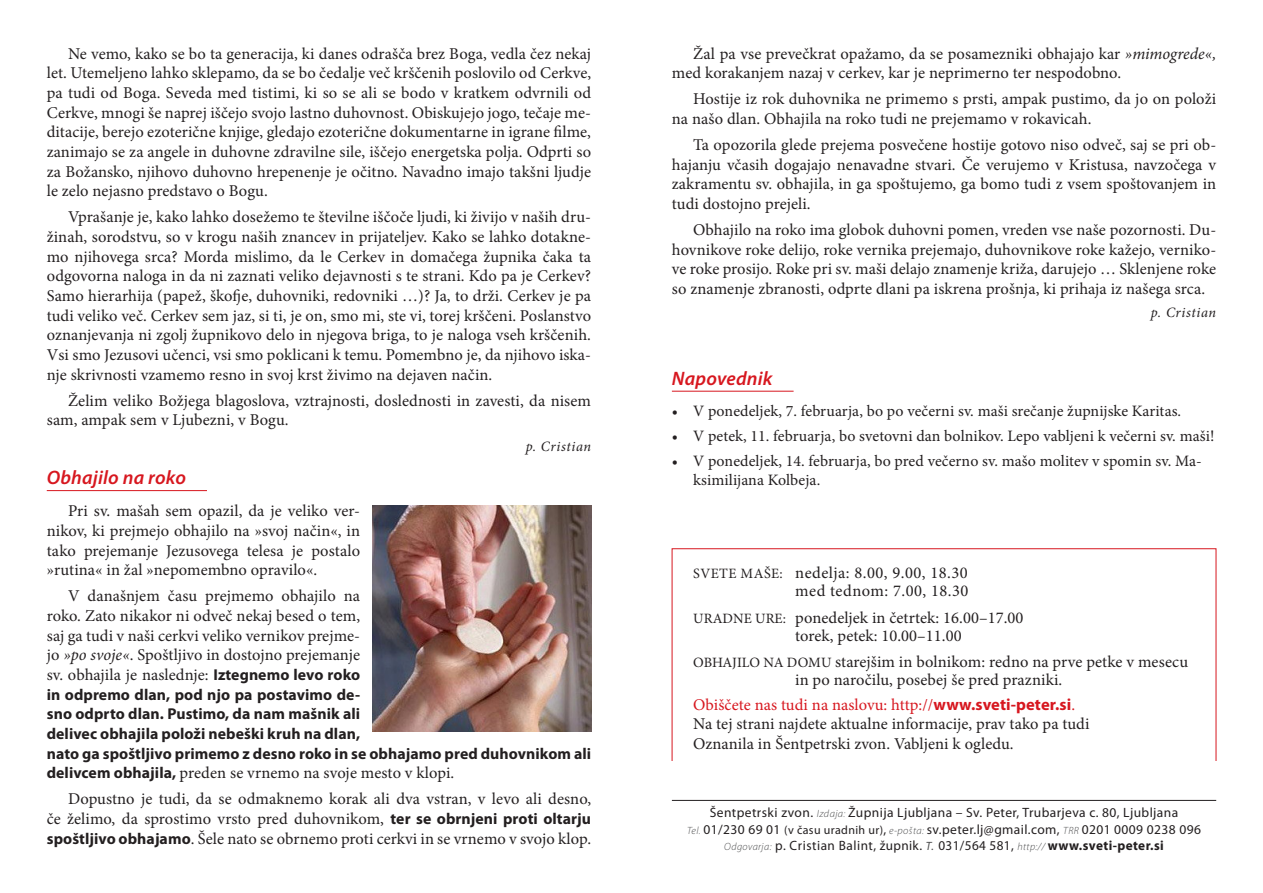
<style>
.page{position:relative;width:1263px;height:893px;background:#fff}
.page>*{position:absolute;margin:0;border:0;box-sizing:border-box;transform-origin:0 0}
._01___Naslov{font:italic 600 19.5px "Myriad Pro";letter-spacing:.01em;color:#d7171f}
._03___Besedilo{font:16.5px/19.6px "Minion Pro";letter-spacing:.005em;color:#231f20;text-align:justify}
._07___besedilo_mase{font:16.5px/18.3px "Minion Pro";letter-spacing:.005em;color:#231f20}
._07___besedilo_mase-2{font:16.5px/18.3px "Minion Pro";letter-spacing:.03em;color:#231f20;text-align:right}
._07_Besedilo_nastej{font:15.9px/18.8px "Minion Pro";letter-spacing:.005em;color:#231f20}
._03___Besedilo-2{font:700 15.75px/19.6px "Myriad Pro";letter-spacing:.005em;color:#231f20}
._04___Avtor{font:italic 14.25px "Minion Pro";letter-spacing:.04em;color:#231f20}
._09___kolofon{font:13.5px/16.5px "Myriad Pro";letter-spacing:.03em;color:#231f20;text-align:center}
.s1{font-style:italic}
.s2{font-family:"Myriad Pro";font-weight:700;font-size:15.75px}
.s3{font-size:14.25px}
.s4{color:#d7171f}
.s5{font-family:"Myriad Pro";font-weight:700;color:#d7171f}
.s6{font-weight:300;font-style:italic;font-size:10.5px;color:#4b4c4d}
.s7{font-weight:300;font-style:italic;font-size:10.5px;color:#6c6d70}
.s8{font-size:12px}
.s9{font-style:italic;font-size:12px;color:#4b4c4d}
.s10{font-weight:700}
</style>
<div class="page">
<hr style="left:47px;top:490px;width:160px;height:1px;background:#d7171f">
<img style="left:373px;top:505px;width:218px;height:226px">
<hr style="left:672px;top:800px;width:544px;height:1px;background:#231f20">
<hr style="left:672px;top:391px;width:121px;height:1px;background:#d7171f">
<p class="_03___Besedilo" style="left:47px;top:44px;width:546px;text-indent:21px">Ne vemo, kako se bo ta generacija, ki danes odrašča brez Boga, vedla čez nekaj let. Utemeljeno lahko sklepamo, da se bo čedalje več krščenih poslovilo od Cerkve, pa tudi od Boga. Seveda med tistimi, ki so se ali se bodo v kratkem odvrnili od Cerkve, mnogi še naprej iščejo svojo lastno duhovnost. Obiskujejo jogo, tečaje me&shy;ditacije, berejo ezoterične knjige, gledajo ezoterične dokumentarne in igrane filme, zanimajo se za angele in duhovne zdravilne sile, iščejo energetska polja. Odprti so za Božansko, njihovo duhovno hrepenenje je očitno. Navadno imajo takšni ljudje le zelo nejasno predstavo o Bogu.</p>
<p class="_03___Besedilo" style="left:47px;top:207px;width:546px;text-indent:21px">Vprašanje je, kako lahko dosežemo te številne iščoče ljudi, ki živijo v naših dru&shy;žinah, sorodstvu, so v krogu naših znancev in prijateljev. Kako se lahko dotakne&shy;mo njihovega srca? Morda mislimo, da le Cerkev in domačega župnika čaka ta odgovorna naloga in da ni zaznati veliko dejavnosti s te strani. Kdo pa je Cerkev?<br>Samo hierarhija (papež, škofje, duhovniki, redovniki …)? Ja, to drži. Cerkev je pa tudi veliko več. Cerkev sem jaz, si ti, je on, smo mi, ste vi, torej krščeni. Poslanstvo oznanjevanja ni zgolj župnikovo delo in njegova briga, to je naloga vseh krščenih.<br>Vsi smo Jezusovi učenci, vsi smo poklicani k temu. Pomembno je, da njihovo iska&shy;nje skrivnosti vzamemo resno in svoj krst živimo na dejaven način.</p>
<p class="_03___Besedilo" style="left:47px;top:391px;width:546px;text-indent:21px">Želim veliko Božjega blagoslova, vztrajnosti, doslednosti in zavesti, da nisem sam, ampak sem v Ljubezni, v Bogu.</p>
<p class="_04___Avtor" style="left:526px;top:437px;width:67px">p. Cristian</p>
<p class="_01___Naslov" style="left:47px;top:467px;width:141px">Obhajilo na roko</p>
<p class="_03___Besedilo" style="left:47px;top:501px;width:315px;text-indent:21px">Pri sv. mašah sem opazil, da je veliko ver&shy;nikov, ki prejmejo obhajilo na »svoj način«, in tako prejemanje Jezusovega telesa je postalo »rutina« in žal »nepomembno opravilo«.</p>
<p class="_03___Besedilo" style="left:47px;top:586px;width:315px;text-indent:21px">V današnjem času prejmemo obhajilo na roko. Zato nikakor ni odveč nekaj besed o tem, saj ga tudi v naši cerkvi veliko vernikov prejme&shy;jo <span class="s1">»po svoje«</span>. Spoštljivo in dostojno prejemanje sv. obhajila je naslednje: <span class="s2">Iztegnemo levo roko</span></p>
<p class="_03___Besedilo-2" style="left:47px;top:685px;width:546px">in odpremo dlan, pod njo pa postavimo de-<br>sno odprto dlan. Pustimo, da nam mašnik ali<br>delivec obhajila položi nebeški kruh na dlan,<br>nato ga spoštljivo primemo z desno roko in se obhajamo pred duhovnikom ali</p>
<p class="_03___Besedilo" style="left:47px;top:763px;width:409px"><span class="s2">delivcem obhajila,</span> preden se vrnemo na svoje mesto v klopi.</p>
<p class="_03___Besedilo" style="left:47px;top:789px;width:546px;text-indent:21px">Dopustno je tudi, da se odmaknemo korak ali dva vstran, v levo ali desno, če želimo, da sprostimo vrsto pred duhovnikom, <span class="s2">ter se obrnjeni proti oltarju spoštljivo obhajamo</span>. Šele nato se obrnemo proti cerkvi in se vrnemo v svojo klop.</p>
<p class="_03___Besedilo" style="left:672px;top:44px;width:546px;text-indent:21px">Žal pa vse prevečkrat opažamo, da se posamezniki obhajajo kar <span class="s1">»mimogrede«, </span>med korakanjem nazaj v cerkev, kar je neprimerno ter nespodobno.</p>
<p class="_03___Besedilo" style="left:672px;top:89px;width:546px;text-indent:21px">Hostije iz rok duhovnika ne primemo s prsti, ampak pustimo, da jo on položi na našo dlan. Obhajila na roko tudi ne prejemamo v rokavicah.</p>
<p class="_03___Besedilo" style="left:672px;top:135px;width:546px;text-indent:21px">Ta opozorila glede prejema posvečene hostije gotovo niso odveč, saj se pri ob&shy;hajanju včasih dogajajo nenavadne stvari. Če verujemo v Kristusa, navzočega v zakramentu sv. obhajila, in ga spoštujemo, ga bomo tudi z vsem spoštovanjem in tudi dostojno prejeli.</p>
<p class="_03___Besedilo" style="left:672px;top:220px;width:546px;text-indent:21px">Obhajilo na roko ima globok duhovni pomen, vreden vse naše pozornosti. Du&shy;hovnikove roke delijo, roke vernika prejemajo, duhovnikove roke kažejo, verniko&shy;ve roke prosijo. Roke pri sv. maši delajo znamenje križa, darujejo … Sklenjene roke so znamenje zbranosti, odprte dlani pa iskrena prošnja, ki prihaja iz našega srca.</p>
<p class="_04___Avtor" style="left:1151px;top:303px;width:67px">p. Cristian</p>
<p class="_01___Naslov" style="left:672px;top:367px;width:102px">Napovednik</p>
<p class="_07_Besedilo_nastej" style="left:672px;top:402px;width:511px">• V ponedeljek, 7. februarja, bo po večerni sv. maši srečanje župnijske Karitas.</p>
<p class="_07_Besedilo_nastej" style="left:672px;top:427px;width:544px">• V petek, 11. februarja, bo svetovni dan bolnikov. Lepo vabljeni k večerni sv. maši!</p>
<p class="_07_Besedilo_nastej" style="left:693px;top:452px;width:510px;text-indent:-21px">• V ponedeljek, 14. februarja, bo pred večerno sv. mašo molitev v spomin sv. Ma&shy;ksimilijana Kolbeja.</p>
<p class="_07___besedilo_mase-2" style="left:693px;top:563px;width:277px"><span class="s3">SVETE MAŠE:</span> nedelja: 8.00, 9.00, 18.30 med tednom: 7.00, 18.30</p>
<p class="_07___besedilo_mase" style="left:795px;top:608px;width:230px;text-indent:-102px"><span class="s3">URADNE URE:</span> ponedeljek in četrtek: 16.00–17.00 torek, petek: 10.00–11.00</p>
<p class="_07___besedilo_mase" style="left:795px;top:653px;width:394px;text-indent:-102px"><span class="s3">OBHAJILO NA DOMU</span> starejšim in bolnikom: redno na prve petke v mesecu in po naročilu, posebej še pred prazniki.</p>
<p class="_03___Besedilo" style="left:693px;top:695px;width:398px;text-align:left"><span class="s4">Obiščete nas tudi na naslovu: http://</span><span class="s5">www.sveti-peter.si</span><span class="s4">.<br></span>Na tej strani najdete aktualne informacije, prav tako pa tudi<br>Oznanila in Šentpetrski zvon. Vabljeni k ogledu.</p>
<p class="_09___kolofon" style="left:687px;top:805px;width:516px">Šentpetrski zvon. <span class="s6">Izdaja</span><span class="s7">:</span> Župnija Ljubljana – Sv. Peter, Trubarjeva c. 80, Ljubljana<br><span class="s6">Tel</span><span class="s7">.</span> 01/230 69 01 <span class="s8">(v času uradnih ur)</span>, <span class="s6">e-pošta</span><span class="s7">:</span> sv.peter.lj@gmail.com, <span class="s6">TRR</span> 0201 0009 0238 096<br><span class="s6">Odgovarja:</span> p. Cristian Balint, župnik. <span class="s9">T.</span> 031/564 581, <span class="s6">http://</span> <span class="s10">www.sveti-peter.si</span></p>
</div>
